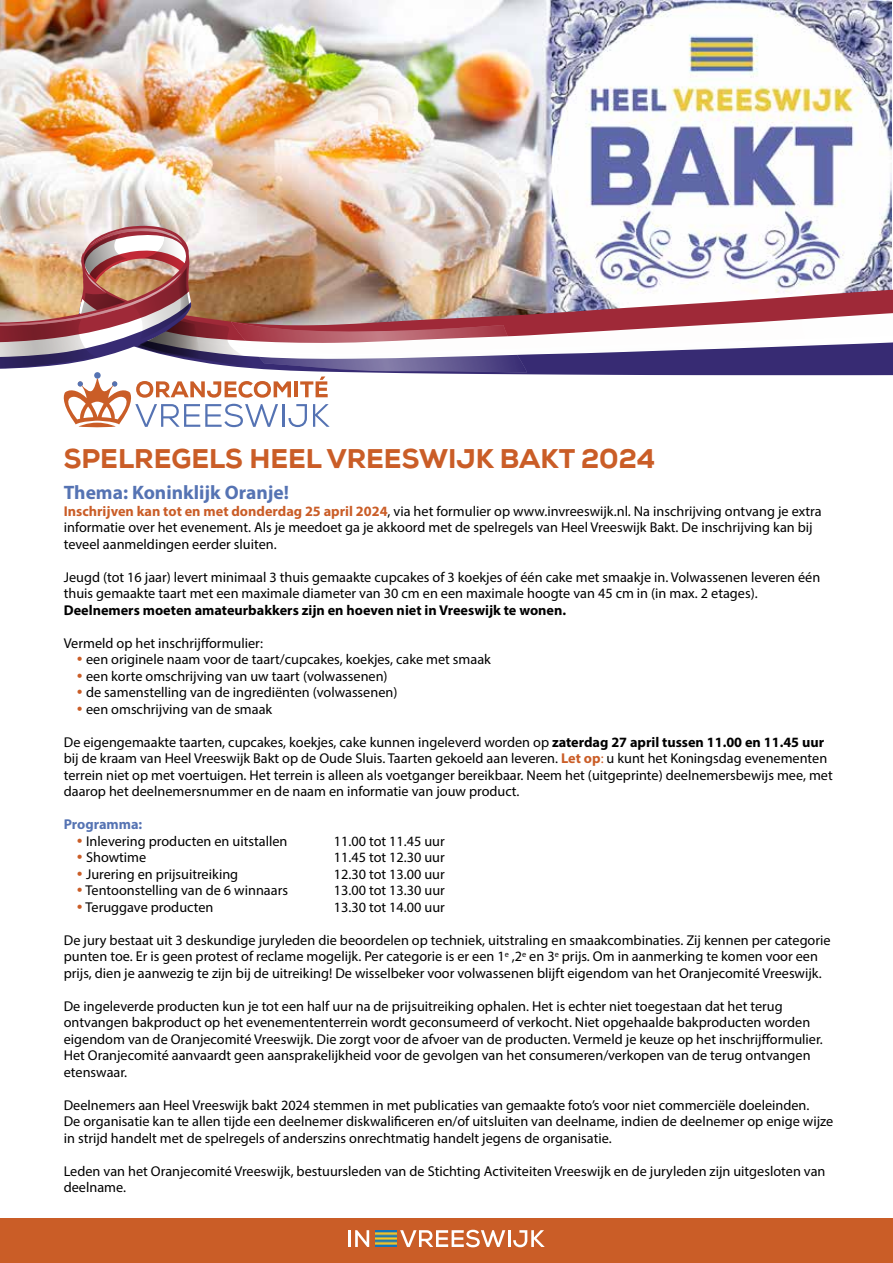
<style>
.page{position:relative;width:893px;height:1263px;background:#fff}
.page>*{position:absolute;margin:0;border:0;box-sizing:border-box;transform-origin:0 0}
.t1{font:800 27px "Nexa";color:#ca5d27}
.t2{font:700 19.5px "Myriad Pro";color:#5573b3}
.t3{font:14.25px/16.5px "Myriad Pro";color:#000}
.t4{font:700 14.25px "Myriad Pro";color:#000}
.t5{font:700 14.25px "Myriad Pro";color:#5573b3}
.s1{font-weight:700;color:#ca5d27}
.s2{color:#ca5d27}
.s3{font-weight:700}
</style>
<div class="page">
<img style="left:0;top:0;width:892px;height:224px">
<div style="left:0;top:1219px;width:893px;height:44px;background:#ca5d27"></div>
<hr style="left:348px;top:1230px;width:3px;height:17px;background:#fff">
<svg style="left:355px;top:1230px;width:14px;height:17px"></svg>
<svg style="left:400px;top:1230px;width:145px;height:17px"></svg>
<img style="left:375px;top:1230px;width:21px;height:16px">
<img style="left:0;top:224px;width:893px;height:203px">
<h1 class="t1" style="left:64px;top:441px;width:593px">SPELREGELS HEEL VREESWIJK BAKT 2024</h1>
<h2 class="t2" style="left:64px;top:480px;width:227px">Thema: Koninklijk Oranje!</h2>
<p class="t3" style="left:64px;top:502px;width:759px"><span class="s1">Inschrijven kan tot en met donderdag 25 april 2024</span>, via het formulier op www.invreeswijk.nl. Na inschrijving ontvang je extra informatie over het evenement. Als je meedoet ga je akkoord met de spelregels van Heel Vreeswijk Bakt. De inschrijving kan bij teveel aanmeldingen eerder sluiten.</p>
<p class="t3" style="left:64px;top:568px;width:758px">Jeugd (tot 16 jaar) levert minimaal 3 thuis gemaakte cupcakes of 3 koekjes of één cake met smaakje in. Volwassenen leveren één thuis gemaakte taart met een maximale diameter van 30 cm en een maximale hoogte van 45 cm in (in max. 2 etages).</p>
<p class="t4" style="left:64px;top:601px;width:504px">Deelnemers moeten amateurbakkers zijn en hoeven niet in Vreeswijk te wonen.</p>
<p class="t3" style="left:64px;top:634px;width:201px">Vermeld op het inschrijfformulier:</p>
<p class="t3" style="left:77px;top:651px;width:416px"><span class="s2">•</span> een originele naam voor de taart/cupcakes, koekjes, cake met smaak</p>
<p class="t3" style="left:77px;top:667px;width:313px"><span class="s2">•</span> een korte omschrijving van uw taart (volwassenen)</p>
<p class="t3" style="left:77px;top:684px;width:322px"><span class="s2">•</span> de samenstelling van de ingrediënten (volwassenen)</p>
<p class="t3" style="left:77px;top:700px;width:197px"><span class="s2">•</span> een omschrijving van de smaak</p>
<p class="t3" style="left:64px;top:733px;width:770px">De eigengemaakte taarten, cupcakes, koekjes, cake kunnen ingeleverd worden op <span class="s3">zaterdag 27 april tussen 11.00 en 11.45 uur </span>bij de kraam van Heel Vreeswijk Bakt op de Oude Sluis. Taarten gekoeld aan leveren. <span class="s1">Let op</span><span class="s2">:</span> u kunt het Koningsdag evenementen terrein niet op met voertuigen. Het terrein is alleen als voetganger bereikbaar. Neem het (uitgeprinte) deelnemersbewijs mee, met daarop het deelnemersnummer en de naam en informatie van jouw product.</p>
<p class="t5" style="left:64px;top:815px;width:80px">Programma:</p>
<p class="t3" style="left:77px;top:832px;width:212px"><span class="s2">•</span> Inlevering producten en uitstallen</p>
<p class="t3" style="left:334px;top:832px;width:112px">11.00 tot 11.45 uur</p>
<p class="t3" style="left:77px;top:849px;width:71px"><span class="s2">•</span> Showtime</p>
<p class="t3" style="left:334px;top:849px;width:112px">11.45 tot 12.30 uur</p>
<p class="t3" style="left:77px;top:865px;width:163px"><span class="s2">•</span> Jurering en prijsuitreiking</p>
<p class="t3" style="left:334px;top:865px;width:112px">12.30 tot 13.00 uur</p>
<p class="t3" style="left:77px;top:882px;width:213px"><span class="s2">•</span> Tentoonstelling van de 6 winnaars</p>
<p class="t3" style="left:334px;top:882px;width:112px">13.00 tot 13.30 uur</p>
<p class="t3" style="left:77px;top:898px;width:138px"><span class="s2">•</span> Teruggave producten</p>
<p class="t3" style="left:334px;top:898px;width:112px">13.30 tot 14.00 uur</p>
<p class="t3" style="left:64px;top:931px;width:768px">De jury bestaat uit 3 deskundige juryleden die beoordelen op techniek, uitstraling en smaakcombinaties. Zij kennen per categorie punten toe. Er is geen protest of reclame mogelijk. Per categorie is er een 1<sup>e</sup> ,2<sup>e</sup> en 3<sup>e</sup> prijs. Om in aanmerking te komen voor een prijs, dien je aanwezig te zijn bij de uitreiking! De wisselbeker voor volwassenen blijft eigendom van het Oranjecomité Vreeswijk.</p>
<p class="t3" style="left:64px;top:997px;width:761px">De ingeleverde producten kun je tot een half uur na de prijsuitreiking ophalen. Het is echter niet toegestaan dat het terug ontvangen bakproduct op het evenemententerrein wordt geconsumeerd of verkocht. Niet opgehaalde bakproducten worden eigendom van de Oranjecomité Vreeswijk. Die zorgt voor de afvoer van de producten. Vermeld je keuze op het inschrijfformulier.<br>Het Oranjecomité aanvaardt geen aansprakelijkheid voor de gevolgen van het consumeren/verkopen van de terug ontvangen etenswaar.</p>
<p class="t3" style="left:64px;top:1096px;width:771px">Deelnemers aan Heel Vreeswijk bakt 2024 stemmen in met publicaties van gemaakte foto’s voor niet commerciële doeleinden.<br>De organisatie kan te allen tijde een deelnemer diskwalificeren en/of uitsluiten van deelname, indien de deelnemer op enige wijze in strijd handelt met de spelregels of anderszins onrechtmatig handelt jegens de organisatie.</p>
<p class="t3" style="left:64px;top:1162px;width:763px">Leden van het Oranjecomité Vreeswijk, bestuursleden van de Stichting Activiteiten Vreeswijk en de juryleden zijn uitgesloten van deelname.</p>
</div>
